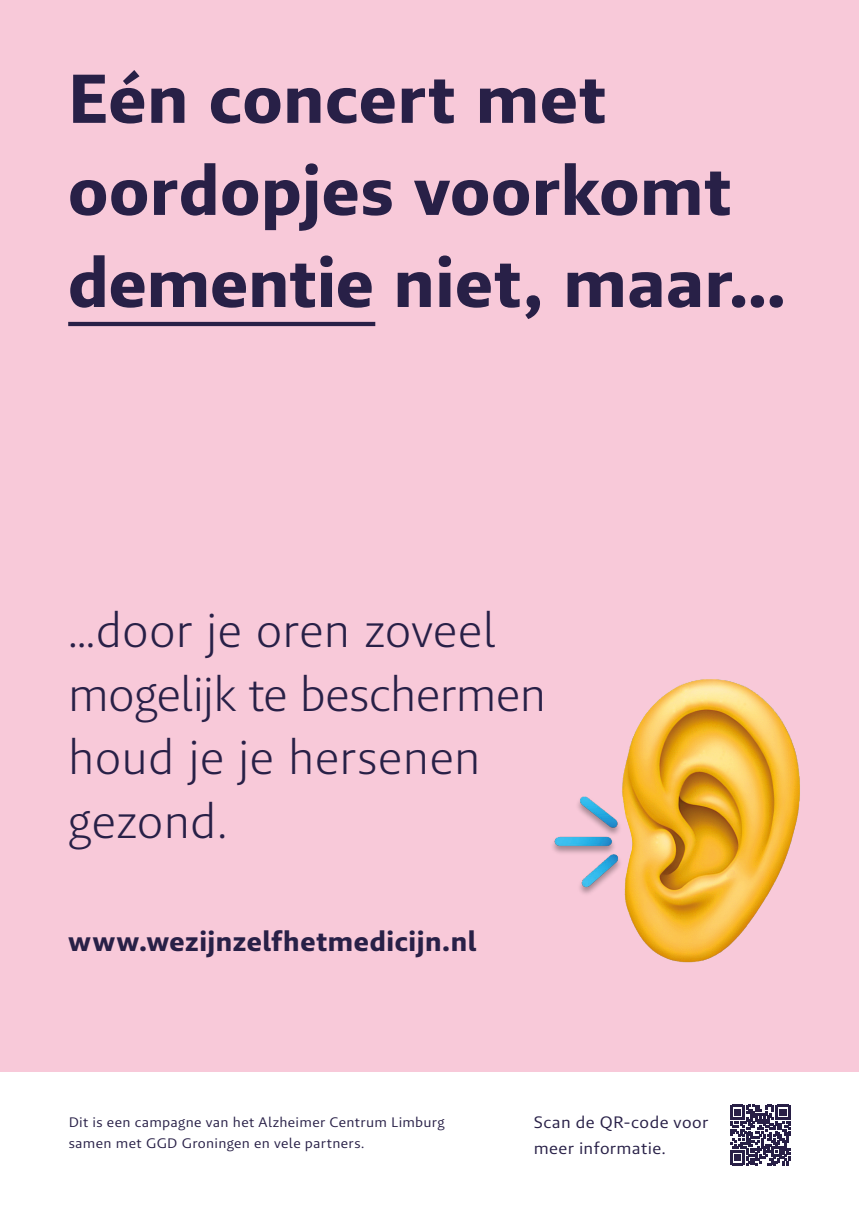
<style>
.page{position:relative;width:859px;height:1208px;background:#fff}
.page>*{position:absolute;margin:0;border:0;box-sizing:border-box;transform-origin:0 0}
.t1{font:700 70.8px/92px "Brando Sans";letter-spacing:.01em;color:#282047}
.t2{font:300 49.6px/63.7px "Brando Sans";letter-spacing:.005em;color:#282047}
.t3{font:700 28.3px "Brando Sans";letter-spacing:.02em;color:#282047}
.t4{font:17px/25.5px "Brando Sans";letter-spacing:.02em;color:#282047;scale:1.05 1}
.t5{font:14.1px/21.2px "Brando Sans";letter-spacing:.02em;color:#282047;scale:1.05 1}
</style>
<div class="page">
<svg style="left:730px;top:1105px;width:60px;height:60px"></svg>
<div style="left:0;top:0;width:859px;height:1071px;background:#f8c9d9"></div>
<hr style="left:68px;top:322px;width:307px;height:4px;background:#282047">
<img style="left:552px;top:679px;width:248px;height:284px">
<p class="t1" style="left:68px;top:52px;width:719px">Eén concert met oordopjes voorkomt dementie niet, maar…</p>
<p class="t2" style="left:68px;top:597px;width:480px">…door je oren zoveel mogelijk te beschermen houd je je hersenen gezond.</p>
<p class="t3" style="left:68px;top:923px;width:410px">www.wezijnzelfhetmedicijn.nl</p>
<p class="t5" style="left:69px;top:1111px;width:360px">Dit is een campagne van het Alzheimer Centrum Limburg samen met GGD Groningen en vele partners.</p>
<p class="t4" style="left:534px;top:1109px;width:168px">Scan de QR-code voor meer informatie.</p>
</div>
